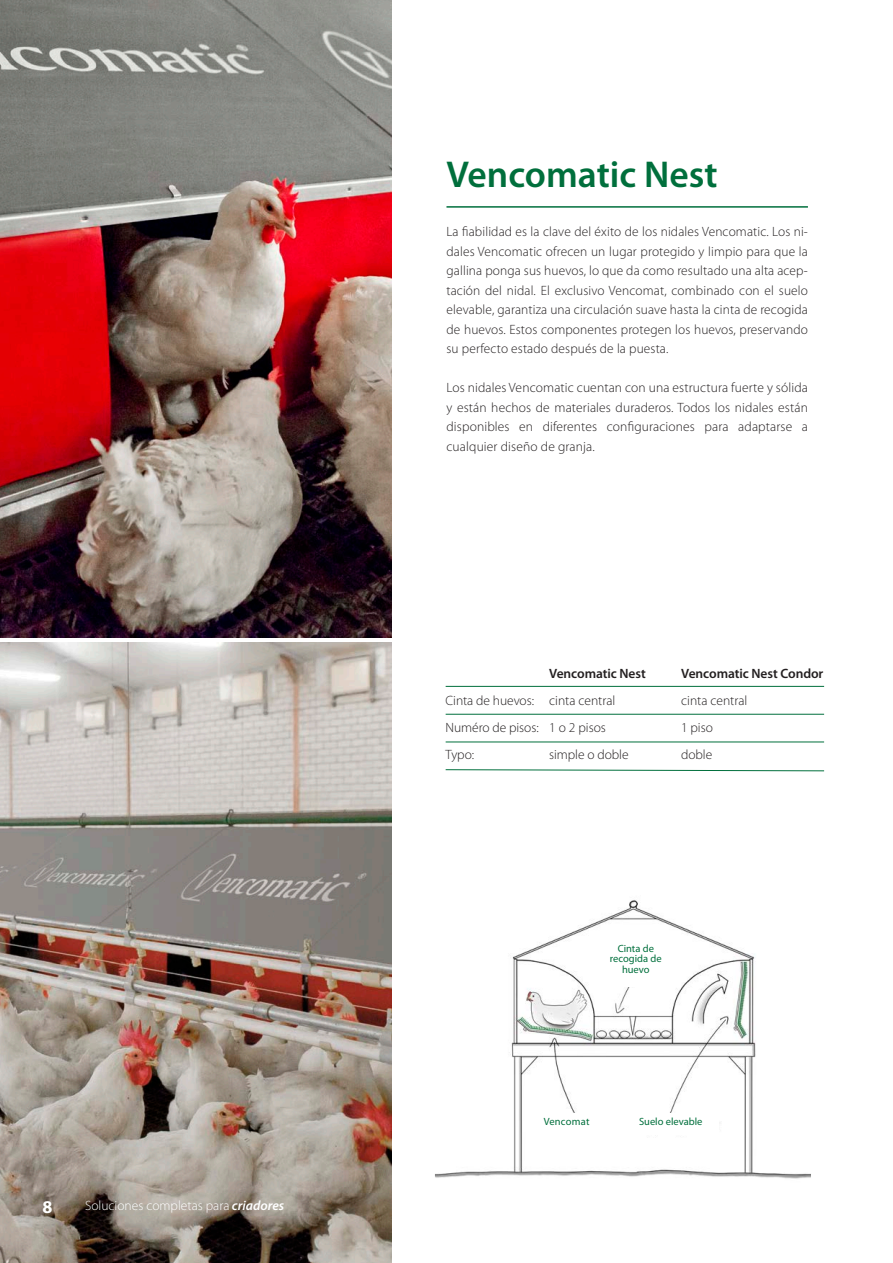
<style>
.page{position:relative;width:893px;height:1263px;background:#fff}
.page>*{position:absolute;margin:0;border:0;box-sizing:border-box;transform-origin:0 0}
.t1{font:600 37.5px "Myriad Pro";color:#006f3c}
.t2{font:700 18px "Myriad Pro";color:#fff}
.t3{font:300 13.5px/19.5px "Myriad Pro";letter-spacing:.01em;color:#231f20;text-align:justify}
.t4{font:600 13.5px "Myriad Pro";letter-spacing:-.005em;color:#231f20}
.t5{font:300 13.5px "Myriad Pro";color:#fff}
.table_text_top_small{font:300 12px "Myriad Pro";letter-spacing:.02em;color:#006f3c}
.table_text_top_small-2{font:10.5px/10.5px "Myriad Pro";color:#006f3c;text-align:center}
.table_text_top_small-3{font:10.5px "Myriad Pro";letter-spacing:.02em;color:#006f3c}
.s1{font-weight:600;font-style:italic}
</style>
<div class="page">
<img style="left:0;top:0;width:391px;height:638px">
<img style="left:0;top:642px;width:391px;height:621px">
<img style="left:435px;top:900px;width:376px;height:279px">
<div style="left:529px;top:1113px;width:73px;height:21px;background:#fff"></div>
<div style="left:625px;top:1113px;width:94px;height:21px;background:#fff"></div>
<hr style="left:446px;top:206px;width:362px;height:2px;background:#006f3c">
<hr style="left:446px;top:686px;width:378px;height:1px;background:#006f3c">
<hr style="left:446px;top:714px;width:378px;height:1px;background:#006f3c">
<hr style="left:446px;top:742px;width:378px;height:1px;background:#006f3c">
<svg style="left:445px;top:769px;width:379px;height:2px"></svg>
<div style="left:597px;top:940px;width:77px;height:46px;background:#fff"></div>
<div style="left:530px;top:1113px;width:73px;height:21px;background:#fff"></div>
<div style="left:624px;top:1113px;width:94px;height:21px;background:#fff"></div>
<p class="t2" style="left:43px;top:1195px;width:11px">8</p>
<p class="t5" style="left:85px;top:1198px;width:201px">Soluciones completas para <span class="s1">criadores</span></p>
<p class="t1" style="left:446px;top:150px;width:273px">Vencomatic Nest</p>
<p class="t3" style="left:446px;top:222px;width:363px">La fiabilidad es la clave del éxito de los nidales Vencomatic. Los ni&shy;dales Vencomatic ofrecen un lugar protegido y limpio para que la gallina ponga sus huevos, lo que da como resultado una alta acep&shy;tación del nidal. El exclusivo Vencomat, combinado con el suelo elevable, garantiza una circulación suave hasta la cinta de recogida de huevos. Estos componentes protegen los huevos, preservando su perfecto estado después de la puesta.</p>
<p class="t3" style="left:446px;top:378px;width:363px">Los nidales Vencomatic cuentan con una estructura fuerte y sólida y están hechos de materiales duraderos. Todos los nidales están disponibles en diferentes configuraciones para adaptarse a cualquier diseño de granja.</p>
<p class="t4" style="left:549px;top:665px;width:98px">Vencomatic Nest</p>
<p class="t4" style="left:681px;top:665px;width:144px">Vencomatic Nest Condor</p>
<p class="t3" style="left:446px;top:690px;width:171px">Cinta de huevos: cinta central</p>
<p class="t3" style="left:681px;top:690px;width:68px">cinta central</p>
<p class="t3" style="left:446px;top:717px;width:162px">Numéro de pisos: 1 o 2 pisos</p>
<p class="t3" style="left:681px;top:717px;width:33px">1 piso</p>
<p class="t3" style="left:446px;top:744px;width:30px">Typo:</p>
<p class="t3" style="left:549px;top:744px;width:81px">simple o doble</p>
<p class="t3" style="left:681px;top:744px;width:33px">doble</p>
<p class="table_text_top_small-2" style="left:610px;top:943px;width:53px">Cinta de recogida de huevo</p>
<p class="table_text_top_small" style="left:613px;top:961px;width:48px">Egg belts</p>
<p class="table_text_top_small" style="left:540px;top:1115px;width:52px">Vencomat</p>
<p class="table_text_top_small" style="left:640px;top:1115px;width:66px">Tipping floor</p>
<p class="table_text_top_small-3" style="left:544px;top:1115px;width:47px">Vencomat</p>
<p class="table_text_top_small-2" style="left:639px;top:1116px;width:65px">Suelo elevable</p>
</div>
